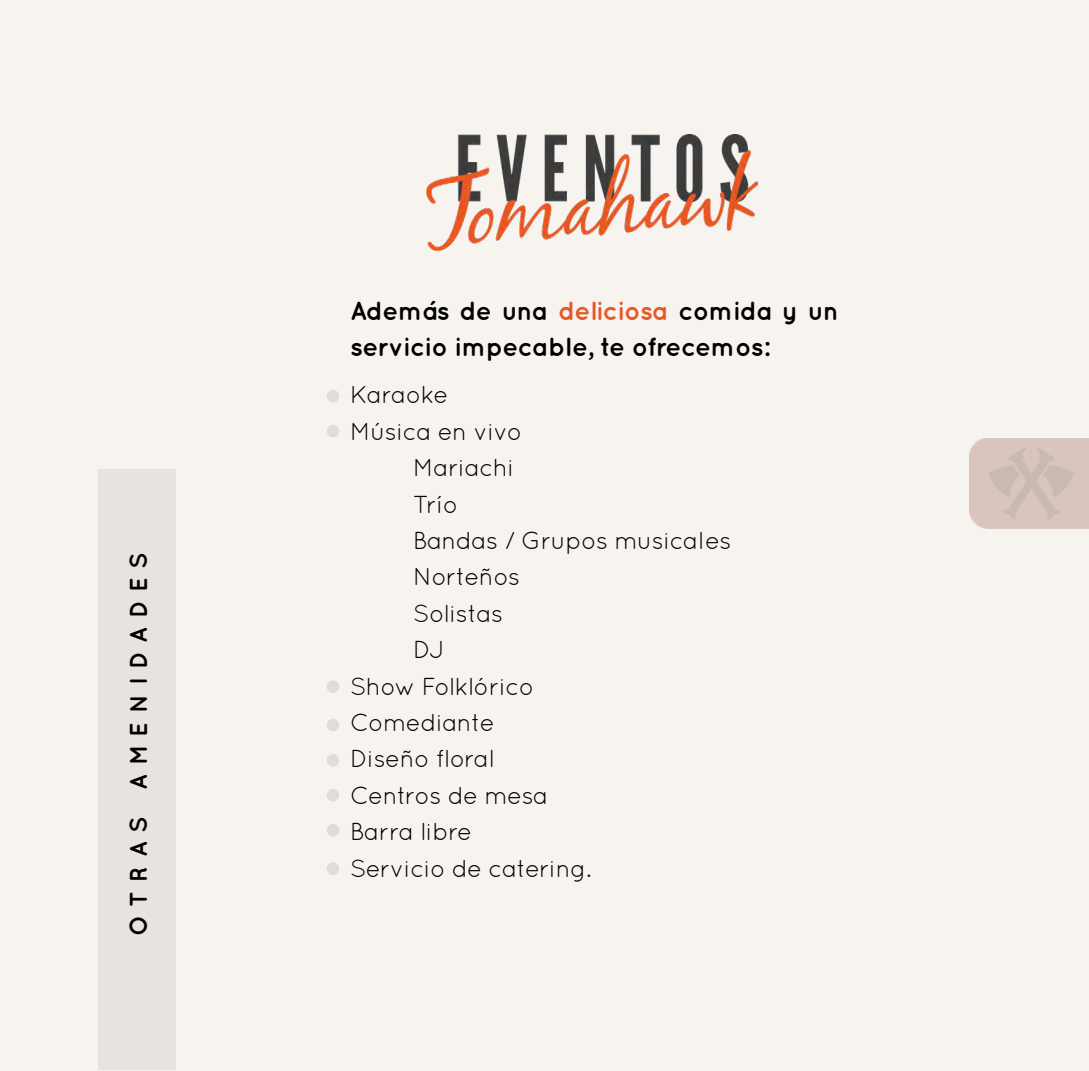
<style>
.page{position:relative;width:1089px;height:1071px;background:#fff}
.page>*{position:absolute;margin:0;border:0;box-sizing:border-box;transform-origin:0 0}
.t1{font:700 26.25px/36.4px "Quicksand";letter-spacing:-.02em;color:#000}
.t2{font:24.5px "Quicksand";letter-spacing:-.02em;color:#000}
.t3{font:700 24.5px "Quicksand";letter-spacing:.38em;color:#000}
.s1{color:#e75825}
</style>
<div class="page">
<div style="left:0;top:0;width:1088px;height:1071px;background:#f7f3ef"></div>
<div style="left:98px;top:469px;width:78px;height:600px;background:#e9e3df"></div>
<img style="left:426px;top:135px;width:331px;height:115px">
<div style="left:327px;top:390px;width:12px;height:12px;background:#e2dbd7;border-radius:50%"></div>
<div style="left:327px;top:425px;width:12px;height:13px;background:#e2dbd7;border-radius:50%"></div>
<div style="left:327px;top:680px;width:12px;height:13px;background:#e2dbd7;border-radius:50%"></div>
<div style="left:327px;top:719px;width:12px;height:13px;background:#e2dbd7;border-radius:50%"></div>
<div style="left:327px;top:754px;width:12px;height:12px;background:#e2dbd7;border-radius:50%"></div>
<div style="left:327px;top:789px;width:12px;height:13px;background:#e2dbd7;border-radius:50%"></div>
<div style="left:327px;top:824px;width:12px;height:12px;background:#e2dbd7;border-radius:50%"></div>
<div style="left:327px;top:862px;width:12px;height:13px;background:#e2dbd7;border-radius:50%"></div>
<p class="t3" style="left:124px;top:936px;width:385px;rotate:-90deg">OTRAS AMENIDADES</p>
<p class="t1" style="left:350px;top:292px;width:490px">Además de una <span class="s1">deliciosa</span> comida y un servicio impecable, te ofrecemos:</p>
<p class="t2" style="left:350px;top:381px;width:100px">Karaoke</p>
<p class="t2" style="left:350px;top:417px;width:174px">Música en vivo</p>
<p class="t2" style="left:413px;top:453px;width:103px">Mariachi</p>
<p class="t2" style="left:413px;top:490px;width:46px">Trío</p>
<p class="t2" style="left:413px;top:526px;width:320px">Bandas / Grupos musicales</p>
<p class="t2" style="left:413px;top:563px;width:109px">Norteños</p>
<p class="t2" style="left:413px;top:599px;width:91px">Solistas</p>
<p class="t2" style="left:413px;top:636px;width:32px">DJ</p>
<p class="t2" style="left:350px;top:672px;width:185px">Show Folklórico</p>
<p class="t2" style="left:350px;top:708px;width:146px">Comediante</p>
<p class="t2" style="left:350px;top:745px;width:146px">Diseño floral</p>
<p class="t2" style="left:350px;top:781px;width:200px">Centros de mesa</p>
<p class="t2" style="left:350px;top:818px;width:123px">Barra libre</p>
<p class="t2" style="left:350px;top:854px;width:243px">Servicio de catering.</p>
</div>
